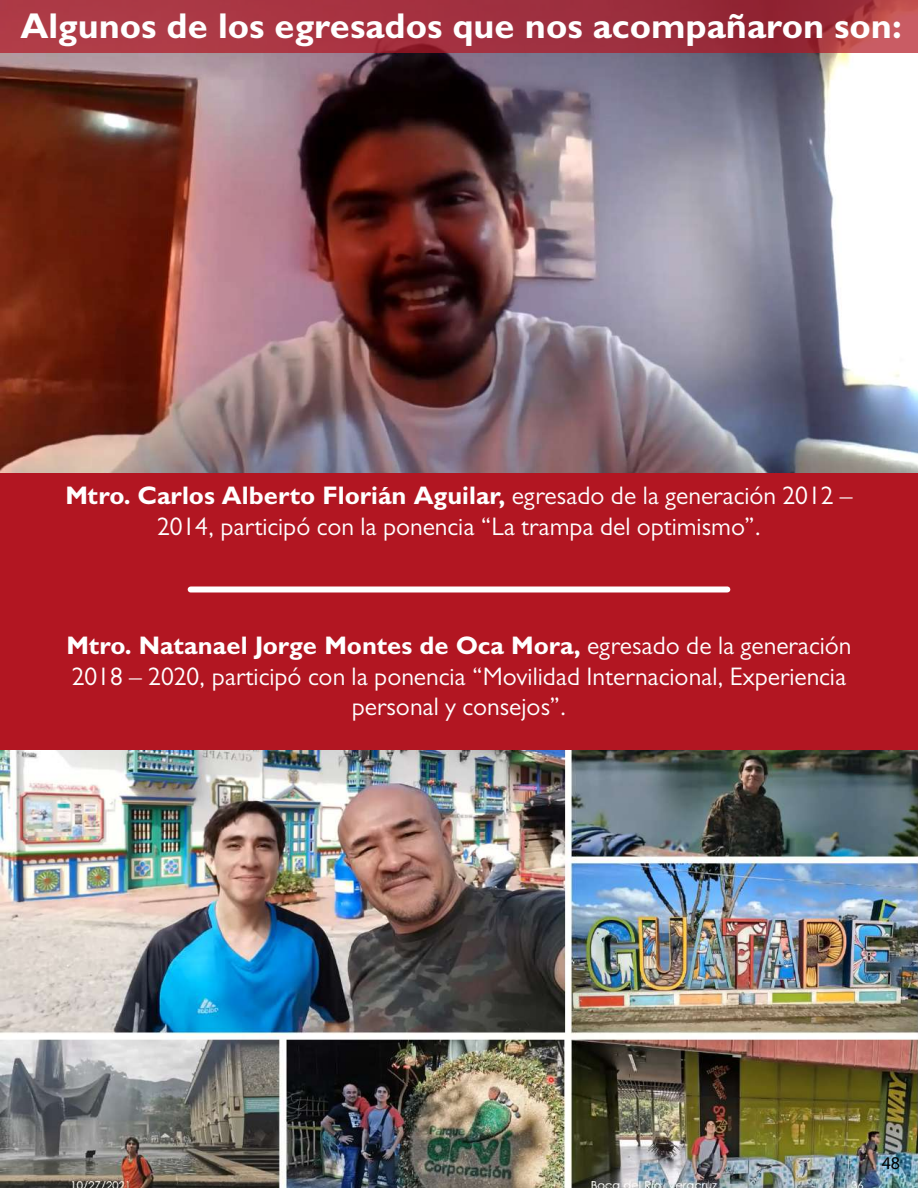
<style>
.page{position:relative;width:918px;height:1188px;background:#fff}
.page>*{position:absolute;margin:0;border:0;box-sizing:border-box;transform-origin:0 0}
.t1{font:700 36px "Gill Sans";color:#fff}
.t2{font:25.5px/30.6px "Gill Sans";color:#fff;text-align:center}
.t3{font:18px "Myriad Pro";color:#000}
.s1{font-weight:700}
</style>
<div class="page">
<img style="left:0;top:53px;width:918px;height:420px">
<img style="left:0;top:750px;width:918px;height:438px">
<div style="left:0;top:473px;width:918px;height:277px;background:#b21622"></div>
<svg style="left:0;top:0;width:918px;height:53px;background:#a43441"></svg>
<div style="left:191px;top:586px;width:536px;height:6px;background:#fff"></div>
<h1 class="t1" style="left:20px;top:4px;width:883px">Algunos de los egresados que nos acompañaron son:</h1>
<p class="t2" style="left:65px;top:480px;width:789px"><span class="s1">Mtro. Carlos Alberto Florián Aguilar,</span> egresado de la generación 2012 –<br>2014, participó con la ponencia “La trampa del optimismo”.</p>
<p class="t2" style="left:66px;top:630px;width:787px"><span class="s1">Mtro. Natanael Jorge Montes de Oca Mora,</span> egresado de la generación<br>2018 – 2020, participó con la ponencia “Movilidad Internacional, Experiencia personal y consejos”.</p>
<p class="t3" style="left:882px;top:1152px;width:20px">48</p>
</div>
